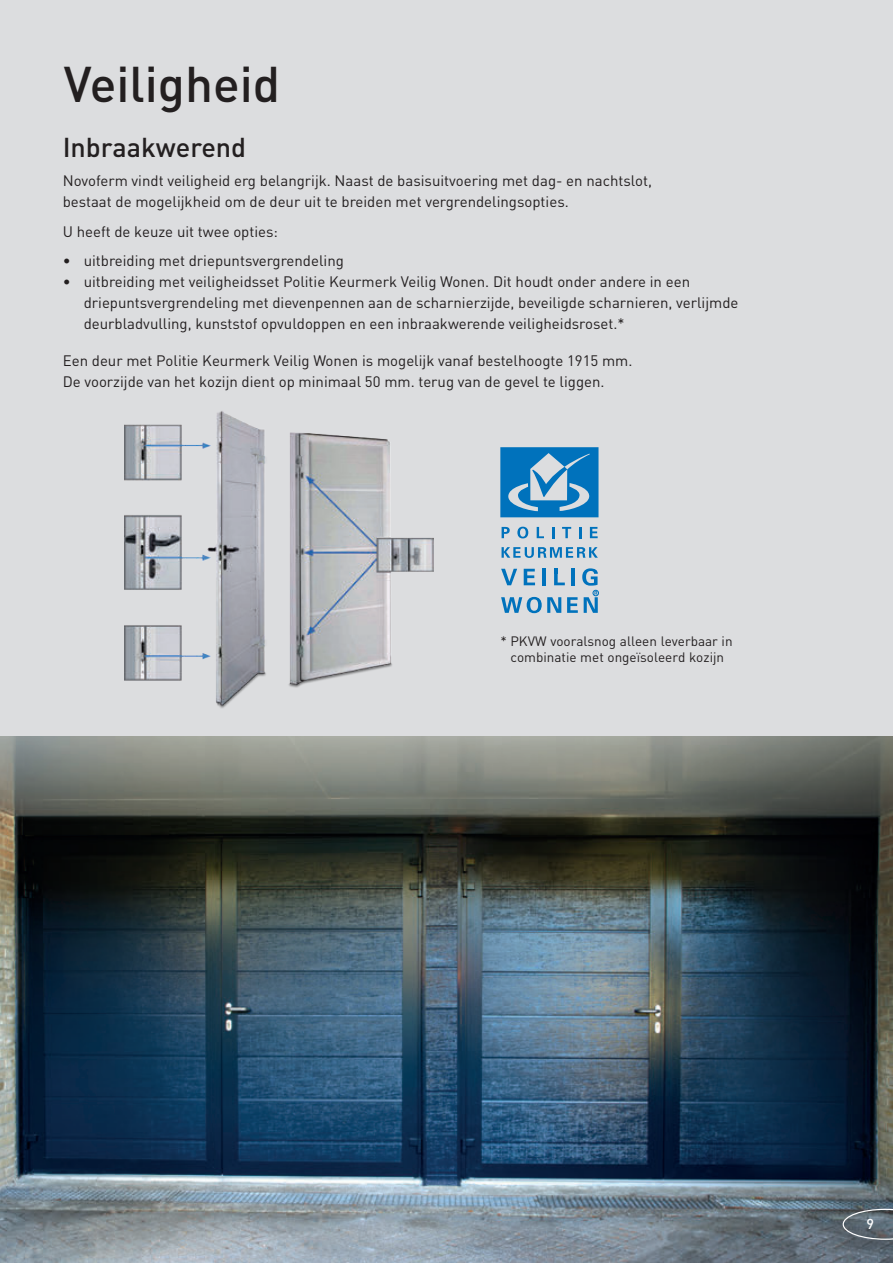
<style>
.page{position:relative;width:893px;height:1263px;background:#dcdddf}
.page>*{position:absolute;margin:0;border:0;box-sizing:border-box;transform-origin:0 0}
.t1{font:500 49.5px "DIN";color:#231f20}
.t2{font:500 27px "DIN";color:#231f20}
.t3{font:15px/21px "DIN";color:#231f20}
.t4{font:500 14.25px "DIN";color:#fff}
.t5{font:13.5px/16.2px "DIN";color:#231f20;text-align:center}
</style>
<div class="page">
<img style="left:0;top:736px;width:893px;height:527px">
<img style="left:125px;top:411px;width:308px;height:297px">
<svg style="left:502px;top:547px;width:96px;height:11px"></svg>
<svg style="left:590px;top:527px;width:8px;height:11px"></svg>
<svg style="left:579px;top:527px;width:2px;height:11px"></svg>
<svg style="left:562px;top:527px;width:9px;height:11px"></svg>
<svg style="left:552px;top:527px;width:2px;height:11px"></svg>
<svg style="left:537px;top:527px;width:7px;height:11px"></svg>
<svg style="left:517px;top:527px;width:11px;height:11px"></svg>
<svg style="left:502px;top:527px;width:8px;height:11px"></svg>
<svg style="left:501px;top:568px;width:98px;height:45px"></svg>
<svg style="left:500px;top:447px;width:98px;height:70px"></svg>
<svg style="left:843px;top:1209px;width:50px;height:31px;background:#68727a"></svg>
<h1 class="t1" style="left:64px;top:63px;width:218px">Veiligheid</h1>
<h2 class="t2" style="left:63px;top:135px;width:185px">Inbraakwerend</h2>
<p class="t3" style="left:63px;top:171px;width:591px">Novoferm vindt veiligheid erg belangrijk. Naast de basisuitvoering met dag- en nachtslot, bestaat de mogelijkheid om de deur uit te breiden met vergrendelingsopties.</p>
<p class="t3" style="left:63px;top:221px;width:217px">U heeft de keuze uit twee opties:</p>
<p class="t3" style="left:63px;top:250px;width:283px">• uitbreiding met driepuntsvergrendeling</p>
<p class="t3" style="left:84px;top:271px;width:656px;text-indent:-21px">• uitbreiding met veiligheidsset Politie Keurmerk Veilig Wonen. Dit houdt onder andere in een driepuntsvergrendeling met dievenpennen aan de scharnierzijde, beveiligde scharnieren, verlijmde deurbladvulling, kunststof opvuldoppen en een inbraakwerende veiligheidsroset.*</p>
<p class="t3" style="left:63px;top:351px;width:571px">Een deur met Politie Keurmerk Veilig Wonen is mogelijk vanaf bestelhoogte 1915 mm.<br>De voorzijde van het kozijn dient op minimaal 50 mm. terug van de gevel te liggen.</p>
<p class="t5" style="left:500px;top:633px;width:234px">* PKVW vooralsnog alleen leverbaar in combinatie met ongeïsoleerd kozijn</p>
<p class="t4" style="left:866px;top:1218px;width:9px">9</p>
</div>
